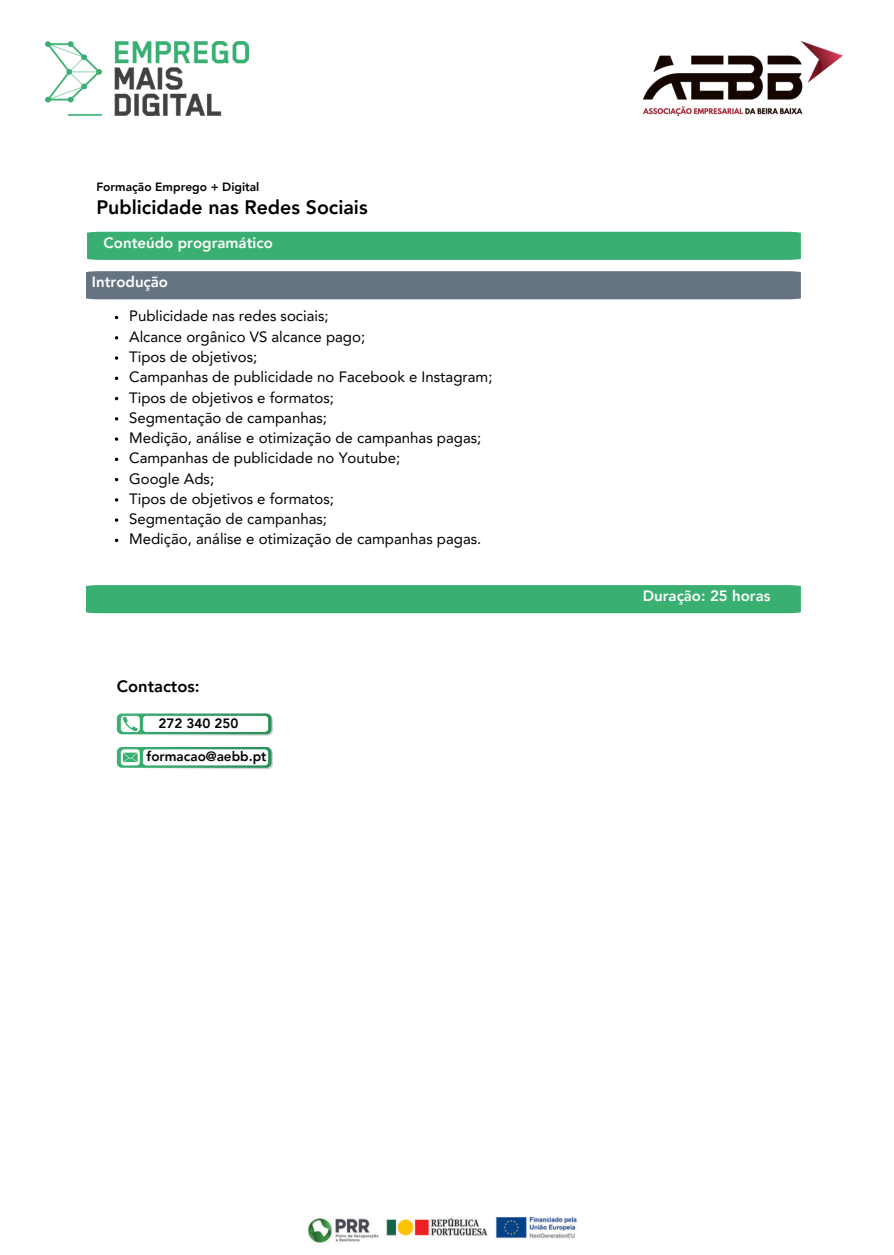
<style>
.page{position:relative;width:894px;height:1255px;background:#fff}
.page>*{position:absolute;margin:0;border:0;box-sizing:border-box;transform-origin:0 0}
.t1{font:800 19.5px "Avenir LT Pro";color:#000}
.t2{font:800 16.5px "Avenir LT Pro";color:#000}
.t3{font:15px "Avenir LT Pro";color:#000}
.t4{font:800 15px "Avenir LT Pro";color:#fff}
.t5{font:800 13.5px "Avenir LT Pro";color:#000}
.t6{font:800 12px "Avenir LT Pro";color:#000}
</style>
<div class="page">
<img style="left:46px;top:42px;width:202px;height:73px">
<img style="left:643px;top:42px;width:199px;height:73px">
<div style="left:87px;top:232px;width:713px;height:28px;background:#39af71"></div>
<div style="left:86px;top:271px;width:714px;height:28px;background:#657480"></div>
<svg style="left:115px;top:356px;width:3px;height:4px"></svg>
<svg style="left:115px;top:376px;width:3px;height:4px"></svg>
<svg style="left:115px;top:437px;width:3px;height:4px"></svg>
<svg style="left:115px;top:457px;width:3px;height:4px"></svg>
<svg style="left:115px;top:518px;width:3px;height:4px"></svg>
<svg style="left:115px;top:538px;width:3px;height:4px"></svg>
<img style="left:308px;top:1216px;width:269px;height:27px">
<div style="left:86px;top:585px;width:714px;height:28px;background:#39af71"></div>
<svg style="left:117px;top:713px;width:156px;height:22px"></svg>
<svg style="left:117px;top:747px;width:156px;height:22px"></svg>
<h1 class="t6" style="left:96px;top:182px;width:164px">Formação Emprego + Digital</h1>
<h1 class="t1" style="left:96px;top:199px;width:273px">Publicidade nas Redes Sociais</h1>
<h2 class="t4" style="left:104px;top:237px;width:171px">Conteúdo programático</h2>
<h2 class="t4" style="left:92px;top:275px;width:78px">Introdução</h2>
<p class="t3" style="left:129px;top:310px;width:201px">Publicidade nas redes sociais;</p>
<p class="t3" style="left:129px;top:330px;width:237px">Alcance orgânico VS alcance pago;</p>
<p class="t3" style="left:129px;top:350px;width:130px">Tipos de objetivos;</p>
<p class="t3" style="left:129px;top:371px;width:365px">Campanhas de publicidade no Facebook e Instagram;</p>
<p class="t3" style="left:129px;top:391px;width:206px">Tipos de objetivos e formatos;</p>
<p class="t3" style="left:129px;top:411px;width:199px">Segmentação de campanhas;</p>
<p class="t3" style="left:129px;top:431px;width:353px">Medição, análise e otimização de campanhas pagas;</p>
<p class="t3" style="left:129px;top:452px;width:272px">Campanhas de publicidade no Youtube;</p>
<p class="t3" style="left:129px;top:472px;width:87px">Google Ads;</p>
<p class="t3" style="left:129px;top:492px;width:206px">Tipos de objetivos e formatos;</p>
<p class="t3" style="left:129px;top:512px;width:199px">Segmentação de campanhas;</p>
<p class="t3" style="left:129px;top:533px;width:353px">Medição, análise e otimização de campanhas pagas.</p>
<p class="t2" style="left:117px;top:679px;width:84px">Contactos:</p>
<p class="t5" style="left:158px;top:717px;width:81px">272 340 250</p>
<p class="t5" style="left:147px;top:751px;width:121px">formacao@aebb.pt</p>
<h2 class="t4" style="left:642px;top:590px;width:129px">Duração: 25 horas</h2>
</div>
